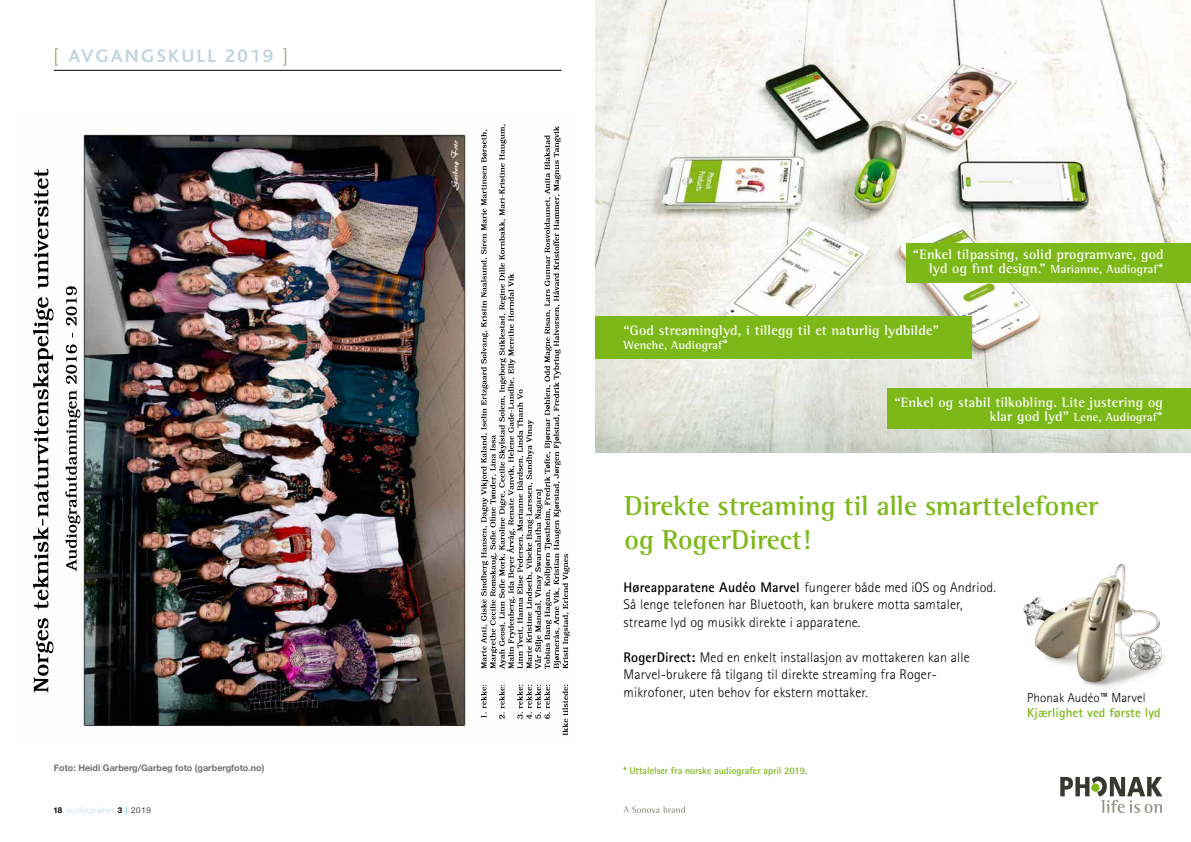
<style>
.page{position:relative;width:1191px;height:842px;background:#fff}
.page>*{position:absolute;margin:0;border:0;box-sizing:border-box;transform-origin:0 0}
.t1{font:700 28px/34px "Rotis Semi Serif Pro";color:#7cb817}
.t2{font:700 19.1px "Bliss";letter-spacing:.12em;color:#c3d4de}
.t3{font:300 14px/17.5px "Rotis Sans Serif Pro";letter-spacing:.01em;color:#000}
.t4{font:700 14px/14px "Rotis Semi Serif Pro";letter-spacing:.01em;color:#fff;text-align:right}
.t5{font:700 13px "Rotis Sans Serif Pro";letter-spacing:.01em;color:#7cb817}
.t6{font:300 13px "Rotis Sans Serif Pro";letter-spacing:.01em;color:#000}
.t7{font:700 12px "Rotis Semi Serif Pro";letter-spacing:.01em;color:#fff}
.t8{font:700 10px "Rotis Sans Serif Pro";color:#7cb817}
.t9{font:700 9px "Helvetica Neue";color:#6f7070}
.t10{font:300 8px "Helvetica Neue";letter-spacing:.085em;color:#c3d4de}
.s1{font-family:"Helvetica Neue";font-weight:300;color:#a4a078}
.s2{font-weight:700;color:#000}
.s3{color:#21b8cf}
.s4{color:#000}
.s5{font-size:12px}
.s6{font-size:14px}
.s7{font-weight:700}
</style>
<div class="page">
<hr style="left:54px;top:70px;width:507px;height:1px;background:#000">
<svg style="left:1060px;top:776px;width:102px;height:37px"></svg>
<svg style="left:623px;top:806px;width:62px;height:7px"></svg>
<img style="left:1023px;top:563px;width:141px;height:124px">
<img style="left:595px;top:0;width:596px;height:453px">
<div style="left:595px;top:317px;width:377px;height:42px;background:#7cb817"></div>
<div style="left:906px;top:243px;width:285px;height:39px;background:#7cb817"></div>
<div style="left:887px;top:389px;width:304px;height:40px;background:#7cb817"></div>
<img style="left:33px;top:124px;width:537px;height:612px">
<h2 class="t2" style="left:54px;top:46px;width:235px"><span class="s1">[</span> AVGANGSKULL 2019 <span class="s1">]</span></h2>
<p class="t9" style="left:54px;top:763px;width:212px">Foto: Heidi Garberg/Garbeg foto (garbergfoto.no)</p>
<p class="t10" style="left:53px;top:804px;width:99px"><span class="s2">18</span> audiografen <span class="s2">3</span> <span class="s3">|</span> <span class="s4">2019</span></p>
<p class="t4" style="left:913px;top:248px;width:252px">“Enkel tilpassing, solid programvare, god lyd og fint design.” <span class="s5">Marianne, Audiograf</span>*</p>
<p class="t4" style="left:623px;top:323px;width:317px">“God streaminglyd, i tillegg til et naturlig lydbilde”</p>
<p class="t7" style="left:623px;top:337px;width:106px">Wenche, Audiograf<span class="s6">*</span></p>
<p class="t4" style="left:894px;top:395px;width:270px">“Enkel og stabil tilkobling. Lite justering og</p>
<p class="t7" style="left:989px;top:409px;width:175px"><span class="s6">klar god lyd”</span> Lene, Audiograf<span class="s6">*</span></p>
<h1 class="t1" style="left:624px;top:489px;width:475px">Direkte streaming til alle smarttelefoner og RogerDirect!</h1>
<p class="t3" style="left:623px;top:578px;width:374px"><span class="s7">Høreapparatene Audéo Marvel</span> fungerer både med iOS og Andriod.<br>Så lenge telefonen har Bluetooth, kan brukere motta samtaler, streame lyd og musikk direkte i apparatene.</p>
<p class="t3" style="left:623px;top:648px;width:348px"><span class="s7">RogerDirect:</span> Med en enkelt installasjon av mottakeren kan alle<br>Marvel-brukere få tilgang til direkte streaming fra Roger&shy;mikrofoner, uten behov for ekstern mottaker.</p>
<p class="t6" style="left:1027px;top:690px;width:120px">Phonak Audéo™ Marvel</p>
<p class="t5" style="left:1027px;top:704px;width:135px">Kjærlighet ved første lyd</p>
<p class="t8" style="left:623px;top:764px;width:186px">* Uttalelser fra norske audiografer april 2019.</p>
</div>
